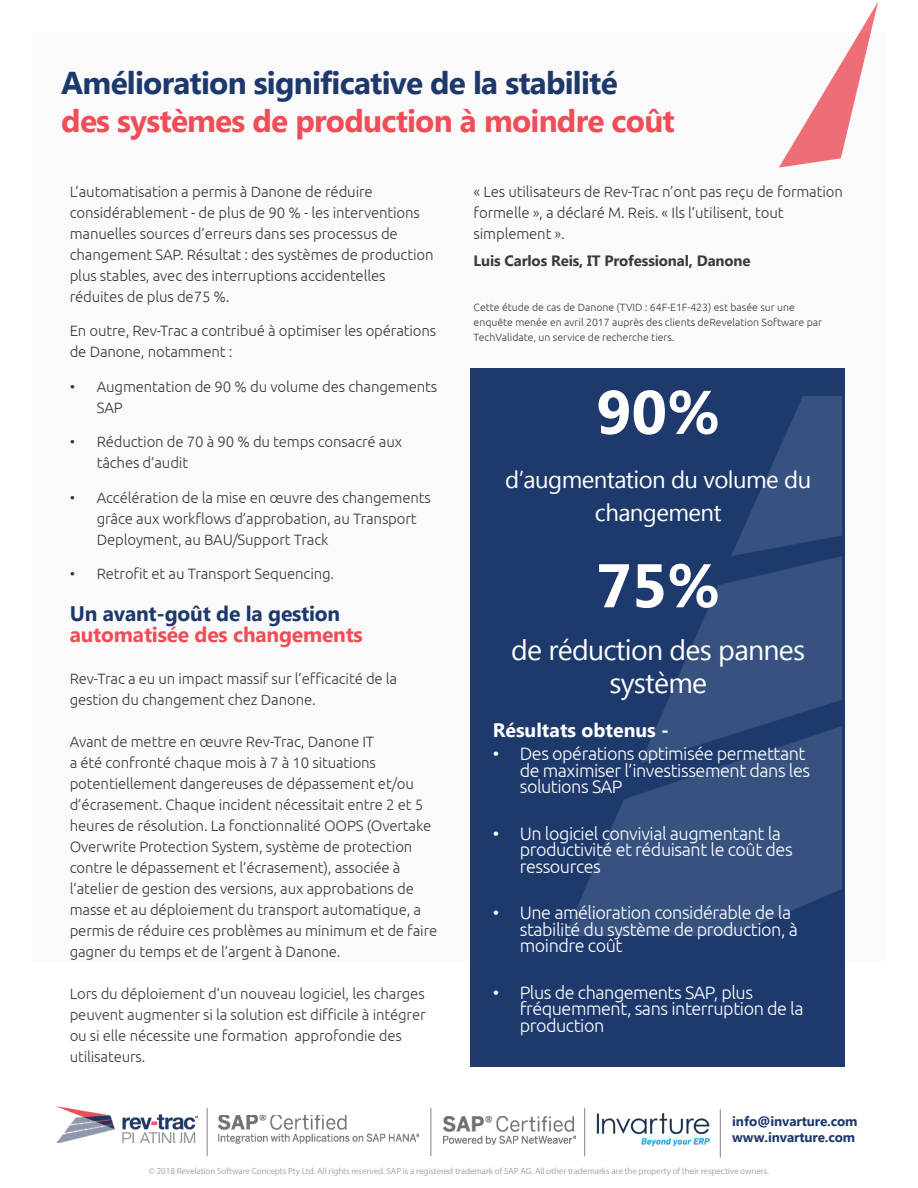
<style>
.page{position:relative;width:918px;height:1188px;background:#fff}
.page>*{position:absolute;margin:0;border:0;box-sizing:border-box;transform-origin:0 0}
.t1{font:700 61.5px "Myanmar Text";color:#fff}
.t2{font:700 31.5px "Myanmar Text";letter-spacing:-.025em;color:#1d386b}
.t3{font:700 31.5px "Myanmar Text";letter-spacing:-.025em;color:#ef4d57}
.t4{font:28.5px/33px "Myanmar Text";letter-spacing:-.025em;color:#fff;text-align:center}
.t5{font:24px/33px "Myanmar Text";letter-spacing:-.025em;color:#fff;text-align:center}
.Body_Copy_Bec{font:700 21px/21px "Myanmar Text";letter-spacing:-.01em;color:#ef4d57}
.t6{font:700 19.5px "Myanmar Text";color:#fff}
.t7{font:300 18px/16.5px "Ubuntu";letter-spacing:-.025em;color:#fff}
.Body_Copy_Bec-2{font:300 15px/21px "Ubuntu";letter-spacing:-.01em;color:#3b3b3a}
.Body_Copy_Bec-3{font:700 15px "Myanmar Text";letter-spacing:-.01em;color:#3b3b3a}
.t8{font:700 13.5px/16.2px "Myanmar Text";letter-spacing:-.01em;color:#1d386b}
.Body_Copy_Bec-4{font:300 10.5px/15px "Ubuntu";color:#3b3b3a}
.t9{font:9px "Myriad Pro";letter-spacing:-.01em;color:#a2a9b8}
.s1{color:#1d386b}
</style>
<div class="page">
<div style="left:32px;top:32px;width:854px;height:930px;background:#fafafa"></div>
<svg style="left:779px;top:2px;width:99px;height:166px"></svg>
<div style="left:471px;top:369px;width:374px;height:698px;background:#1e396b"></div>
<img style="left:527px;top:396px;width:315px;height:540px">
<hr style="left:207px;top:1108px;width:1px;height:48px;background:#808285">
<img style="left:219px;top:1115px;width:200px;height:29px">
<img style="left:443px;top:1116px;width:133px;height:29px">
<hr style="left:431px;top:1108px;width:1px;height:48px;background:#808285">
<hr style="left:584px;top:1108px;width:1px;height:48px;background:#808285">
<img style="left:596px;top:1113px;width:114px;height:33px">
<hr style="left:720px;top:1109px;width:1px;height:49px;background:#808285">
<img style="left:56px;top:1107px;width:141px;height:36px">
<h3 class="t2" style="left:61px;top:65px;width:558px">Amélioration significative de la stabilité</h3>
<h3 class="t3" style="left:61px;top:103px;width:615px">des systèmes de production à moindre coût</h3>
<p class="Body_Copy_Bec-2" style="left:70px;top:180px;width:365px">L’automatisation a permis à Danone de réduire considérablement - de plus de 90 % - les interventions manuelles sources d’erreurs dans ses processus de changement SAP. Résultat : des systèmes de production plus stables, avec des interruptions accidentelles réduites de plus de75 %.</p>
<p class="Body_Copy_Bec-2" style="left:70px;top:320px;width:368px">En outre, Rev-Trac a contribué à optimiser les opérations de Danone, notamment :</p>
<p class="Body_Copy_Bec-2" style="left:97px;top:375px;width:342px;text-indent:-27px">• Augmentation de 90 % du volume des changements<br>SAP</p>
<p class="Body_Copy_Bec-2" style="left:97px;top:431px;width:307px;text-indent:-27px">• Réduction de 70 à 90 % du temps consacré aux tâches d’audit</p>
<p class="Body_Copy_Bec-2" style="left:97px;top:486px;width:336px;text-indent:-27px">• Accélération de la mise en œuvre des changements grâce aux workflows d’approbation, au Transport<br>Deployment, au BAU/Support Track</p>
<p class="Body_Copy_Bec-2" style="left:70px;top:563px;width:266px">• Retrofit et au Transport Sequencing.</p>
<p class="Body_Copy_Bec" style="left:70px;top:603px;width:295px"><span class="s1">Un avant-goût de la gestion </span>automatisée des changements</p>
<p class="Body_Copy_Bec-2" style="left:70px;top:668px;width:329px">Rev-Trac a eu un impact massif sur l’efficacité de la gestion du changement chez Danone.</p>
<p class="Body_Copy_Bec-2" style="left:70px;top:731px;width:369px">Avant de mettre en œuvre Rev-Trac, Danone IT<br>a été confronté chaque mois à 7 à 10 situations potentiellement dangereuses de dépassement et/ou d’écrasement. Chaque incident nécessitait entre 2 et 5 heures de résolution. La fonctionnalité OOPS (Overtake Overwrite Protection System, système de protection contre le dépassement et l’écrasement), associée à l’atelier de gestion des versions, aux approbations de masse et au déploiement du transport automatique, a permis de réduire ces problèmes au minimum et de faire gagner du temps et de l’argent à Danone.</p>
<p class="Body_Copy_Bec-2" style="left:70px;top:983px;width:358px">Lors du déploiement d’un nouveau logiciel, les charges peuvent augmenter si la solution est difficile à intégrer ou si elle nécessite une formation approfondie des utilisateurs.</p>
<p class="Body_Copy_Bec-2" style="left:474px;top:180px;width:371px">« Les utilisateurs de Rev-Trac n’ont pas reçu de formation formelle », a déclaré M. Reis. « Ils l’utilisent, tout simplement ».</p>
<p class="Body_Copy_Bec-3" style="left:474px;top:252px;width:278px">Luis Carlos Reis, IT Professional, Danone</p>
<p class="Body_Copy_Bec-4" style="left:474px;top:300px;width:350px">Cette étude de cas de Danone (TVID : 64F-E1F-423) est basée sur une enquête menée en avril 2017 auprès des clients deRevelation Software par<br>TechValidate, un service de recherche tiers.</p>
<p class="t1" style="left:596px;top:377px;width:126px">90%</p>
<p class="t5" style="left:505px;top:463px;width:308px">d’augmentation du volume du changement</p>
<p class="t1" style="left:596px;top:550px;width:126px">75%</p>
<p class="t4" style="left:511px;top:633px;width:296px">de réduction des pannes système</p>
<p class="t6" style="left:493px;top:719px;width:178px">Résultats obtenus -</p>
<p class="t7" style="left:520px;top:745px;width:292px;text-indent:-27px">• Des opérations optimisée permettant de maximiser l’investissement dans les solutions SAP</p>
<p class="t7" style="left:520px;top:825px;width:274px;text-indent:-27px">• Un logiciel convivial augmentant la productivité et réduisant le coût des ressources</p>
<p class="t7" style="left:520px;top:904px;width:280px;text-indent:-27px">• Une amélioration considérable de la stabilité du système de production, à moindre coût</p>
<p class="t7" style="left:520px;top:984px;width:285px;text-indent:-27px">• Plus de changements SAP, plus fréquemment, sans interruption de la production</p>
<p class="t8" style="left:732px;top:1113px;width:127px">info@invarture.com www.invarture.com</p>
<p class="t9" style="left:149px;top:1165px;width:622px">© 2018 Revelation Software Concepts Pty Ltd. All rights reserved. SAP is a registered trademark of SAP AG. All other trademarks are the property of their respective owners.</p>
</div>
